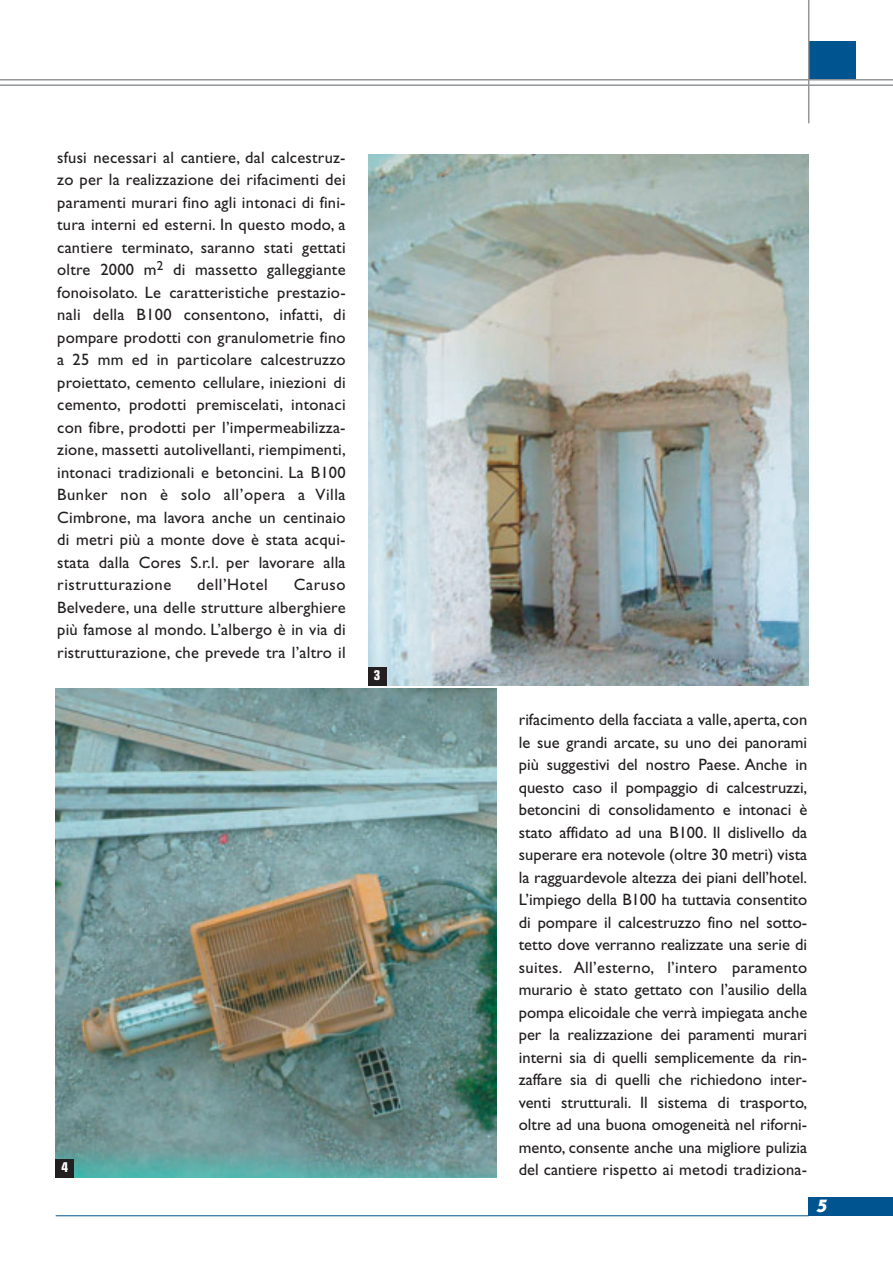
<style>
.page{position:relative;width:893px;height:1263px;background:#fff}
.page>*{position:absolute;margin:0;border:0;box-sizing:border-box;transform-origin:0 0}
.t1{font:italic 700 18px "Itc Kabel";color:#fff}
.t2{font:16.5px/22.5px "Gill Sans";letter-spacing:.015em;color:#231f20;text-align:justify}
.t3{font:16.5px "Gill Sans";letter-spacing:.035em;color:#231f20}
.t4{font:700 condensed 13.5px "Eurostile";color:#fff}
</style>
<div class="page">
<div style="left:808px;top:42px;width:47px;height:38px;background:#005590"></div>
<hr style="left:808px;top:0;width:1px;height:123px;background:#949698">
<div style="left:808px;top:1197px;width:84px;height:19px;background:#005590"></div>
<hr style="left:56px;top:1215px;width:752px;height:1px;background:#005590">
<hr style="left:0;top:79px;width:892px;height:2px;background:#949698">
<hr style="left:0;top:84px;width:892px;height:2px;background:#949698">
<img style="left:56px;top:689px;width:440px;height:489px">
<img style="left:368px;top:154px;width:440px;height:532px">
<div style="left:368px;top:667px;width:18px;height:19px;background:#231f20"></div>
<div style="left:56px;top:1160px;width:18px;height:18px;background:#231f20"></div>
<p class="t2" style="left:57px;top:148px;width:290px">sfusi necessari al cantiere, dal calcestruz&shy;zo per la realizzazione dei rifacimenti dei paramenti murari fino agli intonaci di fini&shy;tura interni ed esterni. In questo modo, a cantiere terminato, saranno stati gettati oltre 2000 m<sup>2</sup> di massetto galleggiante fonoisolato. Le caratteristiche prestazio&shy;nali della B100 consentono, infatti, di pompare prodotti con granulometrie fino a 25 mm ed in particolare calcestruzzo proiettato, cemento cellulare, iniezioni di cemento, prodotti premiscelati, intonaci con fibre, prodotti per l’impermeabilizza&shy;zione, massetti autolivellanti, riempimenti, intonaci tradizionali e betoncini. La B100<br>Bunker non è solo all’opera a Villa Cimbrone, ma lavora anche un centinaio di metri più a monte dove è stata acqui&shy;stata dalla Cores S.r.l. per lavorare alla ristrutturazione</p>
<p class="t2" style="left:57px;top:575px;width:290px;text-indent:236px">Caruso Belvedere, una delle strutture alberghiere più famose al mondo. L’albergo è in via di ristrutturazione, che prevede tra l’altro il</p>
<p class="t3" style="left:197px;top:579px;width:72px">dell’Hotel</p>
<p class="t4" style="left:374px;top:670px;width:8px">3</p>
<p class="t4" style="left:61px;top:1163px;width:8px">4</p>
<p class="t2" style="left:519px;top:710px;width:290px">rifacimento della facciata a valle, aperta, con le sue grandi arcate, su uno dei panorami più suggestivi del nostro Paese. Anche in questo caso il pompaggio di calcestruzzi, betoncini di consolidamento e intonaci è stato affidato ad una B100. Il dislivello da superare era notevole (oltre 30 metri) vista la ragguardevole altezza dei piani dell’hotel.<br>L’impiego della B100 ha tuttavia consentito di pompare il calcestruzzo fino nel sotto&shy;tetto dove verranno realizzate una serie di suites. All’esterno, l’intero paramento murario è stato gettato con l’ausilio della pompa elicoidale che verrà impiegata anche per la realizzazione dei paramenti murari interni sia di quelli semplicemente da rin&shy;zaffare sia di quelli che richiedono inter&shy;venti strutturali. Il sistema di trasporto, oltre ad una buona omogeneità nel riforni&shy;mento, consente anche una migliore pulizia del cantiere rispetto ai metodi tradiziona-</p>
<p class="t1" style="left:816px;top:1199px;width:15px">5</p>
</div>
